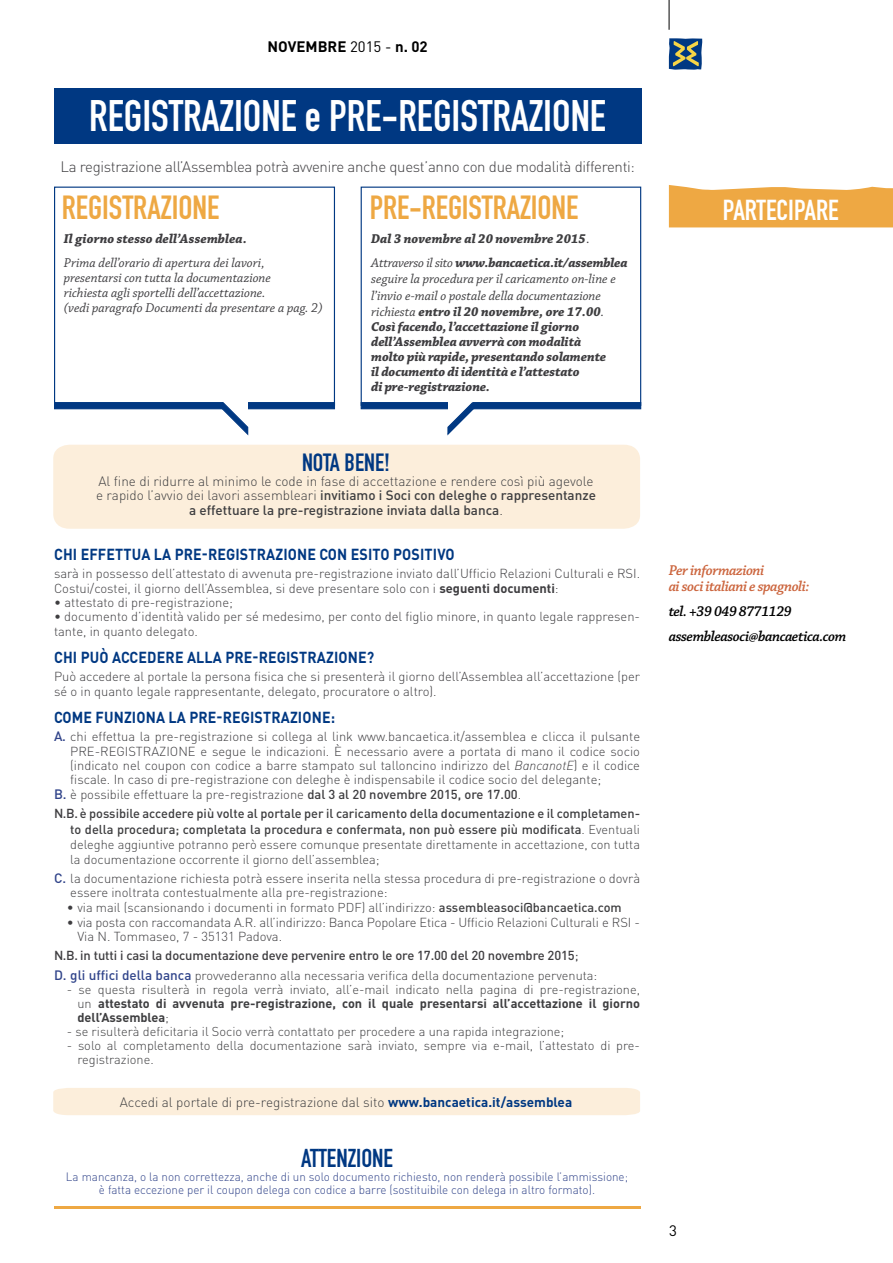
<style>
.page{position:relative;width:893px;height:1263px;background:#fff}
.page>*{position:absolute;margin:0;border:0;box-sizing:border-box;transform-origin:0 0}
.t1{font:43.5px "DIN Engschrift Std";color:#fff}
.t2{font:33px "DIN Engschrift Std";letter-spacing:-.005em;color:#eea843}
.t3{font:28.5px "DIN Engschrift Std";color:#fff}
.t4{font:25.5px "DIN Engschrift Std";color:#003882}
.t5{font:24.6px "DIN Engschrift Std";color:#003882}
.t6{font:700 15.75px "DIN Pro";letter-spacing:.01em;color:#003882;scale:.9 1}
.t7{font:300 15px "DIN Pro";letter-spacing:-.02em;color:#3e3d40}
.t8{font:italic 600 15px/25px "Chaparral Pro";letter-spacing:-.03em;color:#000}
.t9{font:italic 600 15px/16.5px "Chaparral Pro";letter-spacing:-.03em;color:#cc663f}
.t10{font:700 15px "DIN Pro";color:#000}
.t11{font:15px "DIN Pro";color:#000}
.t12{font:italic 700 13.5px/15.3px "Chaparral Pro";letter-spacing:-.01em;color:#3e3d40}
.t13{font:300 13.5px/14.9px "DIN Pro";color:#3e3e40;text-align:center}
.t14{font:italic 13.5px/15px "Chaparral Pro";color:#3e3d40}
.t15{font:italic 700 13.5px/24px "Chaparral Pro";letter-spacing:-.015em;color:#3e3e40}
.t16{font:300 12.9px/14.4px "DIN Pro";color:#3e3d40}
.t17{font:500 12.9px "DIN Pro";letter-spacing:-.01em;color:#3e3d40}
.t18{font:300 12.75px/14.1px "DIN Pro";color:#3e3e40}
.t19{font:500 12.75px/15.3px "DIN Pro";color:#3e3e40;text-align:justify}
.t20{font:700 12.75px/14px "DIN Pro";color:#3e3e40;text-align:justify}
.t21{font:300 12px/13.5px "DIN Pro";color:#31448a;text-align:center}
.s1{font-weight:400}
.s2{font-weight:400;font-style:normal;color:#3e3d40}
.s3{font-weight:400;color:#3e3d40}
.s4{color:#3e3d40}
.s5{font-weight:400;color:#3e3e40}
.s6{color:#3e3e40}
.s7{font-weight:500}
.s8{font-weight:700}
.s9{font-weight:500;font-size:13.5px;color:#31448a}
.s10{font-family:"DIN Light Italic Alt";font-weight:400}
.s11{font-size:12.9px;color:#3e3d40}
.s12{font-weight:300}
.s13{font-weight:500;font-size:13.5px;color:#31458b}
.s14{font-weight:700;color:#003882}
</style>
<div class="page">
<svg style="left:669px;top:185px;width:224px;height:42px;background:#efae51"></svg>
<hr style="left:669px;top:0;width:1px;height:30px;background:#000">
<svg style="left:669px;top:38px;width:33px;height:32px"></svg>
<div style="left:54px;top:88px;width:587px;height:56px;background:#003882"></div>
<div style="left:54px;top:187px;width:281px;height:219px;background:#fff;border:1px solid #003882"></div>
<div style="left:361px;top:187px;width:280px;height:219px;background:#fff;border:1px solid #003882"></div>
<div style="left:54px;top:402px;width:281px;height:7px;background:#003882"></div>
<svg style="left:218px;top:402px;width:31px;height:34px"></svg>
<div style="left:361px;top:402px;width:280px;height:7px;background:#003882"></div>
<svg style="left:447px;top:402px;width:30px;height:34px"></svg>
<div style="left:53px;top:445px;width:587px;height:84px;background:#fceedb"></div>
<div style="left:53px;top:1088px;width:587px;height:27px;background:#fceedb"></div>
<hr style="left:55px;top:1206px;width:586px;height:3px;background:#eea843">
<p class="t10" style="left:268px;top:37px;width:162px">NOVEMBRE <span class="s1">2015 -</span> n. 02</p>
<h1 class="t1" style="left:89px;top:90px;width:518px">REGISTRAZIONE e PRE-REGISTRAZIONE</h1>
<p class="t7" style="left:60px;top:156px;width:576px">La registrazione all’Assemblea potrà avvenire anche quest’anno con due modalità differenti:</p>
<h2 class="t2" style="left:370px;top:188px;width:210px">PRE-REGISTRAZIONE</h2>
<h2 class="t2" style="left:62px;top:188px;width:159px">REGISTRAZIONE</h2>
<p class="t12" style="left:64px;top:232px;width:185px">Il giorno stesso dell’Assemblea.</p>
<p class="t14" style="left:64px;top:256px;width:260px">Prima dell’orario di apertura dei lavori, presentarsi con tutta la documentazione<br>richiesta agli sportelli dell’accettazione.<br>(vedi paragrafo Documenti da presentare a pag. 2)</p>
<p class="t15" style="left:371px;top:228px;width:258px">Dal 3 novembre al 20 novembre 2015<span class="s2">.<br></span><span class="s3">Attraverso il sito</span> <span class="s4">www.bancaetica.it/assemblea</span></p>
<p class="t12" style="left:371px;top:272px;width:246px"><span class="s5">seguire la procedura per il caricamento on-line e l’invio e-mail o postale della documentazione richiesta</span> <span class="s6">entro il 20 novembre, ore 17.00</span><span class="s1">.<br></span>Così facendo, l’accettazione il giorno dell’Assemblea avverrà con modalità molto più rapide, presentando solamente il documento di identità e l’attestato<br>di pre-registrazione.</p>
<h3 class="t5" style="left:302px;top:448px;width:89px">NOTA BENE!</h3>
<p class="t13" style="left:96px;top:473px;width:502px">Al fine di ridurre al minimo le code in fase di accettazione e rendere così più agevole e rapido l’avvio dei lavori assembleari <span class="s7">invitiamo i Soci con deleghe o rappresentanze a effettuare la pre-registrazione inviata dalla banca</span>.</p>
<p class="t6" style="left:54px;top:543px;width:447px">Chi effettua la pre-registrazione con esito positivo</p>
<p class="t16" style="left:54px;top:566px;width:588px">sarà in possesso dell’attestato di avvenuta pre-registrazione inviato dall’Ufficio Relazioni Culturali e RSI.<br>Costui/costei, il giorno dell’Assemblea, si deve presentare solo con i <span class="s8">seguenti documenti</span>:</p>
<p class="t16" style="left:54px;top:595px;width:181px">• attestato di pre-registrazione;</p>
<p class="t16" style="left:54px;top:609px;width:588px">• documento d’identità valido per sé medesimo, per conto del figlio minore, in quanto legale rappresen&shy;tante, in quanto delegato.</p>
<p class="t6" style="left:54px;top:646px;width:159px">Chi può accedere alla</p>
<p class="t6" style="left:225px;top:646px;width:167px">pre-registrazione?</p>
<p class="t16" style="left:54px;top:669px;width:588px">Può accedere al portale la persona fisica che si presenterà il giorno dell’Assemblea all’accettazione (per sé o in quanto legale rappresentante, delegato, procuratore o altro).</p>
<p class="t6" style="left:54px;top:706px;width:314px">Come funziona la pre-registrazione:</p>
<p class="t16" style="left:54px;top:729px;width:588px"><span class="s9">A.</span> chi effettua la pre-registrazione si collega al link www.bancaetica.it/assemblea e clicca il pulsante</p>
<p class="t16" style="left:70px;top:743px;width:571px">PRE-REGISTRAZIONE e segue le indicazioni. È necessario avere a portata di mano il codice socio</p>
<p class="t16" style="left:70px;top:757px;width:571px">(indicato nel coupon con codice a barre stampato sul talloncino indirizzo del <span class="s10">BancanotE</span>) e il codice</p>
<p class="t16" style="left:70px;top:772px;width:532px">fiscale. In caso di pre-registrazione con deleghe è indispensabile il codice socio del delegante;</p>
<p class="t16" style="left:54px;top:786px;width:469px"><span class="s9">B.</span> è possibile effettuare la pre-registrazione <span class="s7">dal 3 al 20 novembre 2015, ore 17.00</span>.</p>
<p class="t19" style="left:70px;top:805px;width:571px;text-indent:-16px"><span class="s11">N.B.</span> è possibile accedere più volte al portale per il caricamento della documentazione e il completamen&shy;to della procedura; completata la procedura e confermata, non può essere più modificata<span class="s12">. Eventuali deleghe aggiuntive potranno però essere comunque presentate direttamente in accettazione, con tutta la documentazione occorrente il giorno dell’assemblea;</span></p>
<p class="t16" style="left:70px;top:870px;width:571px;text-indent:-16px"><span class="s9">C.</span> la documentazione richiesta potrà essere inserita nella stessa procedura di pre-registrazione o dovrà essere inoltrata contestualmente alla pre-registrazione:</p>
<p class="t18" style="left:67px;top:900px;width:557px"><span class="s11">•</span> via mail (scansionando i documenti in formato PDF) all’indirizzo: <span class="s7">assembleasoci@bancaetica.com</span></p>
<p class="t16" style="left:77px;top:914px;width:564px;text-indent:-11px">• via posta con raccomandata A.R. all’indirizzo: Banca Popolare Etica - Ufficio Relazioni Culturali e RSI -<br>Via N. Tommaseo, 7 - 35131 Padova.</p>
<p class="t17" style="left:54px;top:946px;width:526px">N.B. in tutti i casi la documentazione deve pervenire entro le ore 17.00 del 20 novembre 2015<span class="s1">;</span></p>
<p class="t18" style="left:54px;top:968px;width:545px"><span class="s9">D.</span> <span class="s13">gli uffici della banca</span> provvederanno alla necessaria verifica della documentazione pervenuta:</p>
<p class="t20" style="left:77px;top:982px;width:564px;text-indent:-11px"><span class="s12">- se questa risulterà in regola verrà inviato, all’e-mail indicato nella pagina di pre-registrazione, un</span> attestato di avvenuta pre-registrazione, con il quale presentarsi all’accettazione il giorno dell’Assemblea<span class="s12">;</span></p>
<p class="t18" style="left:67px;top:1024px;width:499px">- se risulterà deficitaria il Socio verrà contattato per procedere a una rapida integrazione;</p>
<p class="t18" style="left:77px;top:1038px;width:564px;text-indent:-11px">- solo al completamento della documentazione sarà inviato, sempre via e-mail, l’attestato di pre&shy;registrazione.</p>
<p class="t13" style="left:120px;top:1094px;width:454px">Accedi al portale di pre-registrazione dal sito <span class="s14">www.bancaetica.it/assemblea</span></p>
<h3 class="t4" style="left:301px;top:1143px;width:93px">ATTENZIONE</h3>
<p class="t21" style="left:66px;top:1169px;width:564px">La mancanza, o la non correttezza, anche di un solo documento richiesto, non renderà possibile l’ammissione; è fatta eccezione per il coupon delega con codice a barre (sostituibile con delega in altro formato).</p>
<h3 class="t3" style="left:723px;top:194px;width:118px">PARTECIPARE</h3>
<p class="t9" style="left:669px;top:562px;width:142px">Per informazioni<br>ai soci italiani e spagnoli:</p>
<p class="t8" style="left:669px;top:599px;width:179px">tel. +39 049 8771129 assembleasoci@bancaetica.com</p>
<p class="t11" style="left:669px;top:1220px;width:9px">3</p>
</div>
